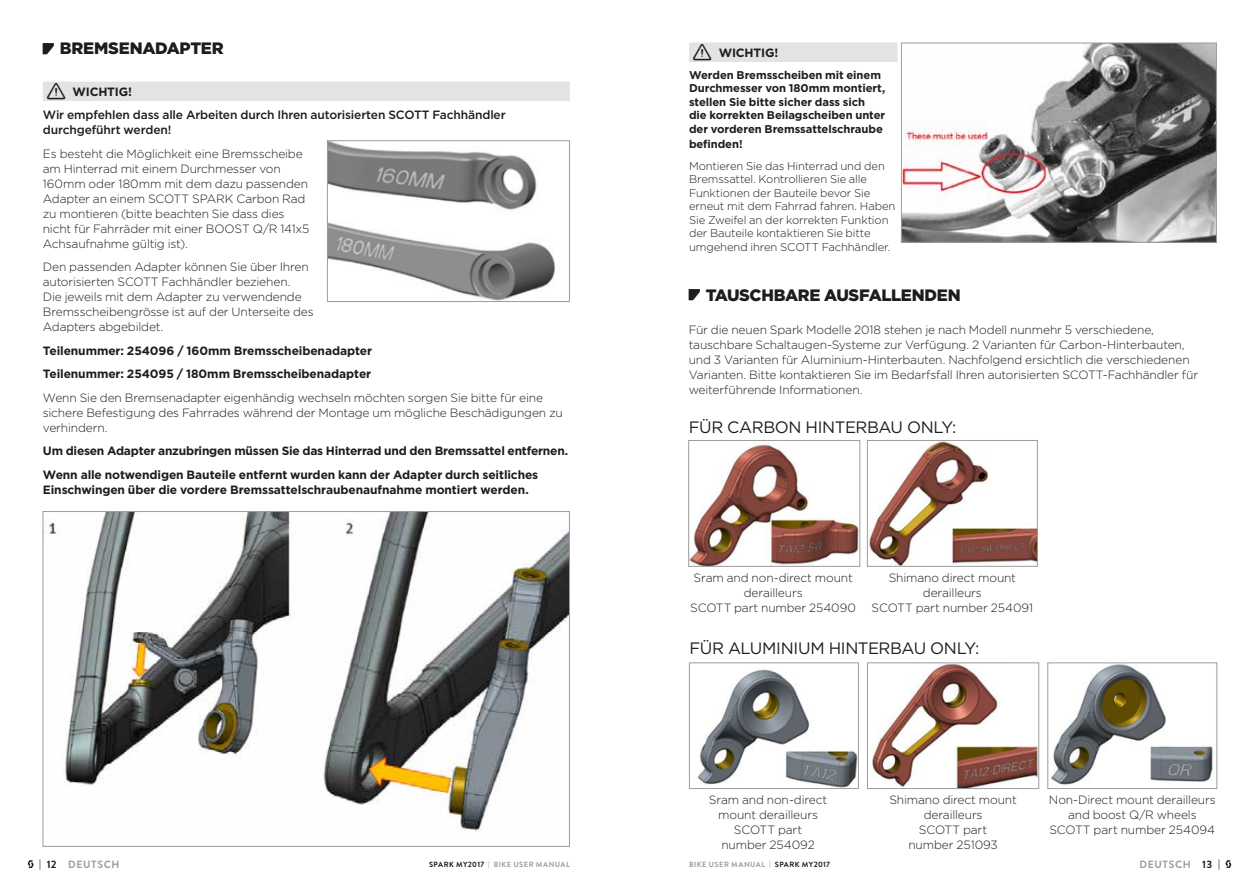
<style>
.page{position:relative;width:1259px;height:893px;background:#fff}
.page>*{position:absolute;margin:0;border:0;box-sizing:border-box;transform-origin:0 0}
.t1{font:16.5px "Gotham";letter-spacing:-.02em;color:#1d1d1b}
.t2{font:900 16.5px "Gotham";letter-spacing:-.02em;color:#1d1d1b}
.t3{font:300 12px/15px "Gotham";letter-spacing:-.015em;color:#1d1d1b;text-align:center}
.t4{font:700 12px/23.5px "Gotham";letter-spacing:-.01em;color:#1d1d1b}
.t5{font:500 12px/23.2px "Gotham";letter-spacing:-.01em;color:#1d1d1b}
.t6{font:300 11.25px/13.5px "Gotham";letter-spacing:-.01em;color:#1d1d1b}
.t7{font:700 11.25px/13.5px "Gotham";letter-spacing:-.01em;color:#1d1d1b}
.t8{font:700 10.5px "Brandon Text";letter-spacing:.06em;color:#9d9d9c}
.t9{font:700 10.5px "Brandon Text";color:#1d1d1b}
.t10{font:700 7.5px "Brandon Text";letter-spacing:.065em;color:#9d9d9c}
.s1{font-family:"manual Point";font-weight:400;font-size:27px}
.s2{font-family:"Warning";font-weight:400;font-size:30px}
.s3{font-weight:700}
.s4{color:#1d1d1b}
</style>
<div class="page">
<img style="left:329px;top:142px;width:226px;height:158px">
<div style="left:327px;top:140px;width:243px;height:162px;border:1px solid #9d9d9c"></div>
<img style="left:48px;top:513px;width:520px;height:318px">
<img style="left:903px;top:45px;width:311px;height:196px">
<div style="left:901px;top:43px;width:315px;height:200px;border:1px solid #9d9d9c"></div>
<img style="left:690px;top:444px;width:168px;height:121px">
<div style="left:688px;top:440px;width:172px;height:127px;border:1px solid #9d9d9c"></div>
<img style="left:869px;top:442px;width:166px;height:123px">
<div style="left:867px;top:440px;width:170px;height:127px;border:1px solid #9d9d9c"></div>
<img style="left:697px;top:669px;width:160px;height:118px">
<div style="left:689px;top:662px;width:170px;height:127px;border:1px solid #9d9d9c"></div>
<img style="left:1051px;top:664px;width:162px;height:121px">
<div style="left:1047px;top:662px;width:170px;height:127px;border:1px solid #9d9d9c"></div>
<img style="left:872px;top:664px;width:165px;height:123px">
<div style="left:867px;top:662px;width:172px;height:127px;border:1px solid #9d9d9c"></div>
<div style="left:43px;top:82px;width:527px;height:19px;background:#e3e3e3"></div>
<div style="left:689px;top:42px;width:208px;height:20px;background:#e3e3e3"></div>
<svg style="left:1225px;top:860px;width:6px;height:8px"></svg>
<svg style="left:28px;top:860px;width:6px;height:8px"></svg>
<h1 class="t2" style="left:43px;top:37px;width:182px"><span class="s1">•</span>BREMSENADAPTER</h1>
<p class="t5" style="left:43px;top:80px;width:464px;text-indent:4px"><span class="s2">•</span> <span class="s3">WICHTIG!<br></span>Wir empfehlen dass alle Arbeiten durch Ihren autorisierten SCOTT Fachhändler</p>
<p class="t5" style="left:43px;top:118px;width:130px">durchgeführt werden!</p>
<p class="t3" style="left:43px;top:146px;width:268px;text-align:left">Es besteht die Möglichkeit eine Bremsscheibe am Hinterrad mit einem Durchmesser von 160mm oder 180mm mit dem dazu passenden Adapter an einem SCOTT SPARK Carbon Rad zu montieren (bitte beachten Sie dass dies nicht für Fahrräder mit einer BOOST Q/R 141x5<br>Achsaufnahme gültig ist).</p>
<p class="t3" style="left:43px;top:259px;width:272px;text-align:left">Den passenden Adapter können Sie über Ihren autorisierten SCOTT Fachhändler beziehen.<br>Die jeweils mit dem Adapter zu verwendende Bremsscheibengrösse ist auf der Unterseite des Adapters abgebildet.</p>
<p class="t4" style="left:43px;top:339px;width:331px">Teilenummer: 254096 / 160mm Bremsscheibenadapter<br>Teilenummer: 254095 / 180mm Bremsscheibenadapter</p>
<p class="t3" style="left:43px;top:390px;width:521px;text-align:left">Wenn Sie den Bremsenadapter eigenhändig wechseln möchten sorgen Sie bitte für eine sichere Befestigung des Fahrrades während der Montage um mögliche Beschädigungen zu verhindern.</p>
<p class="t4" style="left:43px;top:439px;width:527px">Um diesen Adapter anzubringen müssen Sie das Hinterrad und den Bremssattel entfernen.<br>Wenn alle notwendigen Bauteile entfernt wurden kann der Adapter durch seitliches</p>
<p class="t4" style="left:43px;top:478px;width:487px">Einschwingen über die vordere Bremssattelschraubenaufnahme montiert werden.</p>
<p class="t4" style="left:693px;top:41px;width:86px"><span class="s2">•</span> WICHTIG!</p>
<p class="t7" style="left:689px;top:68px;width:198px">Werden Bremsscheiben mit einem Durchmesser von 180mm montiert, stellen Sie bitte sicher dass sich die korrekten Beilagscheiben unter der vorderen Bremssattelschraube</p>
<p class="t7" style="left:689px;top:137px;width:55px">befinden!</p>
<p class="t6" style="left:689px;top:158px;width:208px">Montieren Sie das Hinterrad und den Bremssattel. Kontrollieren Sie alle Funktionen der Bauteile bevor Sie erneut mit dem Fahrrad fahren. Haben Sie Zweifel an der korrekten Funktion der Bauteile kontaktieren Sie bitte umgehend ihren SCOTT Fachhändler.</p>
<h1 class="t2" style="left:688px;top:284px;width:274px"><span class="s1">•</span> TAUSCHBARE AUSFALLENDEN</h1>
<p class="t3" style="left:688px;top:322px;width:511px;text-align:left">Für die neuen Spark Modelle 2018 stehen je nach Modell nunmehr 5 verschiedene, tauschbare Schaltaugen-Systeme zur Verfügung. 2 Varianten für Carbon-Hinterbauten, und 3 Varianten für Aluminium-Hinterbauten. Nachfolgend ersichtlich die verschiedenen Varianten. Bitte kontaktieren Sie im Bedarfsfall Ihren autorisierten SCOTT-Fachhändler für weiterführende Informationen.</p>
<h1 class="t1" style="left:688px;top:416px;width:269px">FÜR CARBON HINTERBAU ONLY:</h1>
<p class="t3" style="left:690px;top:570px;width:167px">Sram and non-direct mount derailleurs<br>SCOTT part number 254090</p>
<p class="t3" style="left:871px;top:570px;width:163px">Shimano direct mount derailleurs<br>SCOTT part number 254091</p>
<h1 class="t1" style="left:689px;top:638px;width:291px">FÜR ALUMINIUM HINTERBAU ONLY:</h1>
<p class="t3" style="left:709px;top:792px;width:120px">Sram and non-direct mount derailleurs<br>SCOTT part<br>number 254092</p>
<p class="t3" style="left:1049px;top:792px;width:168px">Non-Direct mount derailleurs and boost Q/R wheels<br>SCOTT part number 254094</p>
<p class="t3" style="left:889px;top:792px;width:129px">Shimano direct mount derailleurs<br>SCOTT part<br>number 251093</p>
<p class="t9" style="left:39px;top:857px;width:19px">| 12</p>
<p class="t10" style="left:429px;top:859px;width:142px"><span class="s4">SPARK MY2017</span> | BIKE USER MANUAL</p>
<p class="t10" style="left:689px;top:859px;width:142px">BIKE USER MANUAL | <span class="s4">SPARK MY2017</span></p>
<p class="t9" style="left:1202px;top:857px;width:19px">13 |</p>
<p class="t8" style="left:68px;top:857px;width:53px">DEUTSCH</p>
<p class="t8" style="left:1139px;top:857px;width:53px">DEUTSCH</p>
</div>
